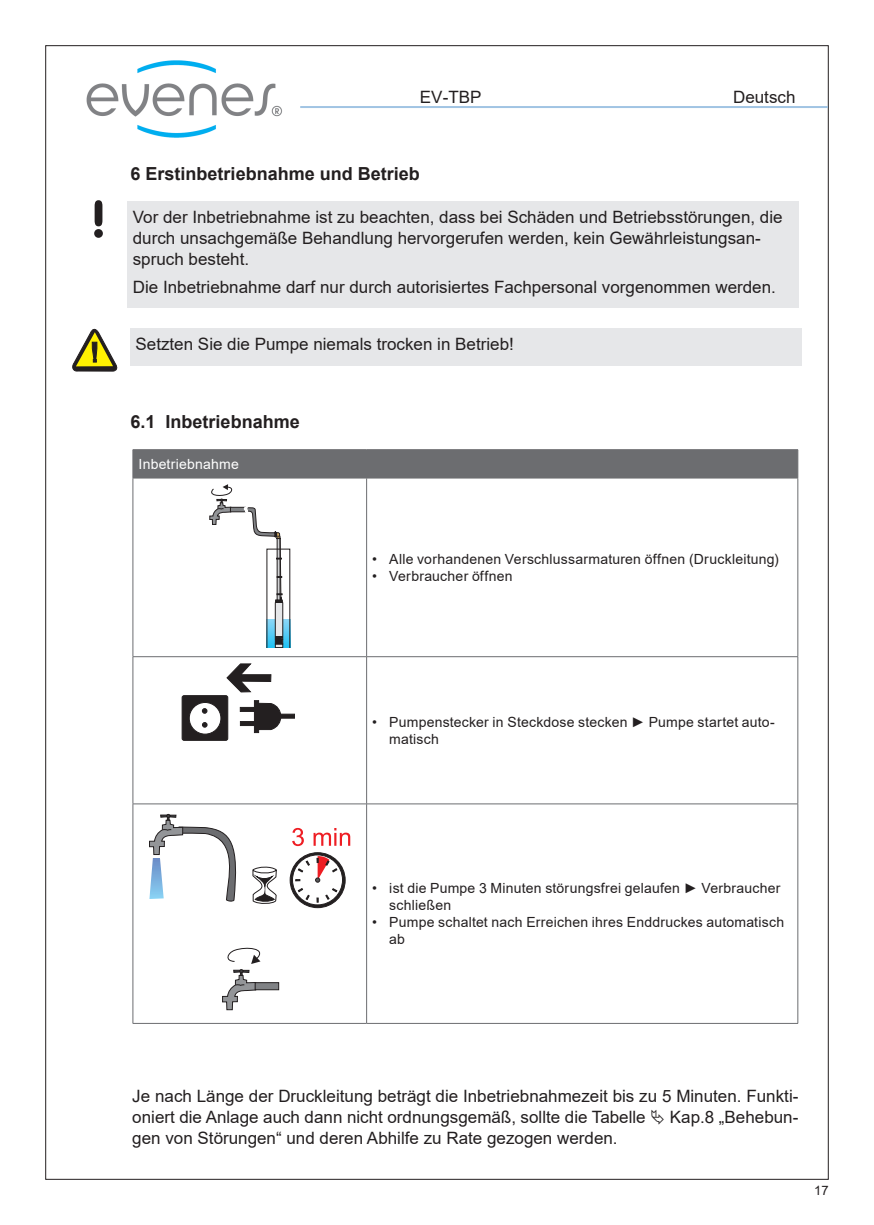
<style>
.page{position:relative;width:874px;height:1225px;background:#fff}
.page>*{position:absolute;margin:0;border:0;box-sizing:border-box;transform-origin:0 0}
.t1{font:50px "VAG Rounded BT";color:#231f20}
.t2{font:700 18px "Arial";color:#231f20}
.t3{font:17px/21.2px "Arial";color:#231f20}
.t4{font:17px "Arial";color:#231f20}
.t5{font:14px/17px "Arial";letter-spacing:.015em;color:#231f20}
.t6{font:14px "Arial";letter-spacing:.015em;color:#fff}
.t7{font:13px "Arial";color:#231f20}
</style>
<div class="page">
<hr style="left:300px;top:106px;width:527px;height:2px;background:#a1c4e3">
<svg style="left:133px;top:479px;width:664px;height:544px"></svg>
<svg style="left:133px;top:657px;width:664px;height:146px"></svg>
<hr style="left:133px;top:449px;width:233px;height:1px;background:#6c6d70">
<hr style="left:366px;top:449px;width:431px;height:1px;background:#6c6d70">
<div style="left:132px;top:450px;width:666px;height:28px;background:#6c6d70"></div>
<hr style="left:133px;top:478px;width:233px;height:1px;background:#6c6d70">
<hr style="left:366px;top:478px;width:431px;height:1px;background:#6c6d70">
<hr style="left:132px;top:478px;width:1px;height:178px;background:#6c6d70">
<hr style="left:366px;top:478px;width:1px;height:178px;background:#6c6d70">
<hr style="left:797px;top:478px;width:1px;height:178px;background:#6c6d70">
<hr style="left:133px;top:656px;width:233px;height:1px;background:#6c6d70">
<hr style="left:132px;top:657px;width:1px;height:146px;background:#6c6d70">
<hr style="left:366px;top:656px;width:431px;height:1px;background:#6c6d70">
<hr style="left:366px;top:657px;width:1px;height:146px;background:#6c6d70">
<hr style="left:797px;top:657px;width:1px;height:146px;background:#6c6d70">
<hr style="left:133px;top:803px;width:233px;height:1px;background:#6c6d70">
<hr style="left:132px;top:804px;width:1px;height:219px;background:#6c6d70">
<hr style="left:366px;top:803px;width:431px;height:1px;background:#6c6d70">
<hr style="left:366px;top:804px;width:1px;height:219px;background:#6c6d70">
<hr style="left:797px;top:804px;width:1px;height:219px;background:#6c6d70">
<hr style="left:133px;top:1023px;width:233px;height:1px;background:#6c6d70">
<hr style="left:366px;top:1023px;width:431px;height:1px;background:#6c6d70">
<svg style="left:206px;top:484px;width:28px;height:41px"></svg>
<svg style="left:230px;top:507px;width:12px;height:5px"></svg>
<svg style="left:242px;top:507px;width:48px;height:140px"></svg>
<div style="left:182px;top:695px;width:46px;height:45px;background:#231f20;border-radius:2px"></div>
<div style="left:182px;top:695px;width:46px;height:45px;border:1px solid #231f20;border-radius:2px"></div>
<div style="left:189px;top:702px;width:32px;height:32px;background:#fff;border-radius:50%"></div>
<div style="left:189px;top:702px;width:32px;height:32px;border:1px solid #231f20;border-radius:50%"></div>
<svg style="left:202px;top:722px;width:5px;height:5px"></svg>
<svg style="left:202px;top:708px;width:5px;height:5px"></svg>
<hr style="left:240px;top:707px;width:14px;height:4px;background:#231f20">
<hr style="left:240px;top:721px;width:14px;height:4px;background:#231f20">
<div style="left:280px;top:714px;width:14px;height:4px;background:#231f20;border:1px solid #231f20"></div>
<svg style="left:259px;top:703px;width:25px;height:27px"></svg>
<svg style="left:226px;top:663px;width:45px;height:29px"></svg>
<div style="left:254px;top:700px;width:5px;height:32px;background:#231f20"></div>
<div style="left:290px;top:852px;width:55px;height:55px;background:#231f20;border-radius:50%"></div>
<div style="left:290px;top:852px;width:55px;height:56px;border:1px solid #231f20;border-radius:50%"></div>
<svg style="left:292px;top:855px;width:50px;height:50px"></svg>
<div style="left:292px;top:854px;width:50px;height:51px;border:1px solid #231f20;border-radius:50%"></div>
<svg style="left:295px;top:856px;width:43px;height:46px;background:#dacbcb"></svg>
<svg style="left:149px;top:814px;width:127px;height:196px"></svg>
<div style="left:255px;top:982px;width:24px;height:8px;background:#808285;border:1px solid #231f20"></div>
<svg style="left:292px;top:828px;width:12px;height:18px"></svg>
<svg style="left:313px;top:828px;width:37px;height:17px"></svg>
<svg style="left:72px;top:329px;width:45px;height:42px"></svg>
<div style="left:127px;top:201px;width:671px;height:107px;background:#e6e7e9"></div>
<div style="left:130px;top:329px;width:671px;height:37px;background:#e6e7e9"></div>
<img style="left:86px;top:60px;width:196px;height:78px">
<h1 class="t1" style="left:91px;top:187px;width:16px">!</h1>
<p class="t4" style="left:420px;top:85px;width:63px">EV-TBP</p>
<p class="t3" style="left:732px;top:86px;width:64px">Deutsch</p>
<p class="t2" style="left:130px;top:161px;width:291px">6 Erstinbetriebnahme und Betrieb</p>
<p class="t3" style="left:133px;top:206px;width:651px">Vor der Inbetriebnahme ist zu beachten, dass bei Schäden und Betriebsstörungen, die durch unsachgemäße Behandlung hervorgerufen werden, kein Gewährleistungsan&shy;spruch besteht.</p>
<p class="t3" style="left:133px;top:277px;width:644px">Die Inbetriebnahme darf nur durch autorisiertes Fachpersonal vorgenommen werden.</p>
<p class="t3" style="left:135px;top:333px;width:379px">Setzten Sie die Pumpe niemals trocken in Betrieb!</p>
<p class="t2" style="left:130px;top:409px;width:171px">6.1 Inbetriebnahme</p>
<p class="t6" style="left:138px;top:454px;width:102px">Inbetriebnahme</p>
<p class="t5" style="left:372px;top:550px;width:408px">• Alle vorhandenen Verschlussarmaturen öffnen (Druckleitung)</p>
<p class="t5" style="left:372px;top:567px;width:142px">• Verbraucher öffnen</p>
<p class="t5" style="left:389px;top:713px;width:387px;text-indent:-17px">• Pumpenstecker in Steckdose stecken ► Pumpe startet auto&shy;matisch</p>
<p class="t5" style="left:389px;top:879px;width:392px;text-indent:-17px">• ist die Pumpe 3 Minuten störungsfrei gelaufen ► Verbraucher schließen</p>
<p class="t5" style="left:389px;top:913px;width:396px;text-indent:-17px">• Pumpe schaltet nach Erreichen ihres Enddruckes automatisch ab</p>
<p class="t3" style="left:132px;top:1085px;width:667px">Je nach Länge der Druckleitung beträgt die Inbetriebnahmezeit bis zu 5 Minuten. Funkti&shy;oniert die Anlage auch dann nicht ordnungsgemäß, sollte die Tabelle</p>
<p class="t3" style="left:669px;top:1106px;width:130px">Kap.8 „Behebun-</p>
<p class="t3" style="left:132px;top:1127px;width:486px">gen von Störungen“ und deren Abhilfe zu Rate gezogen werden.</p>
<p class="t7" style="left:813px;top:1181px;width:16px">17</p>
</div>
